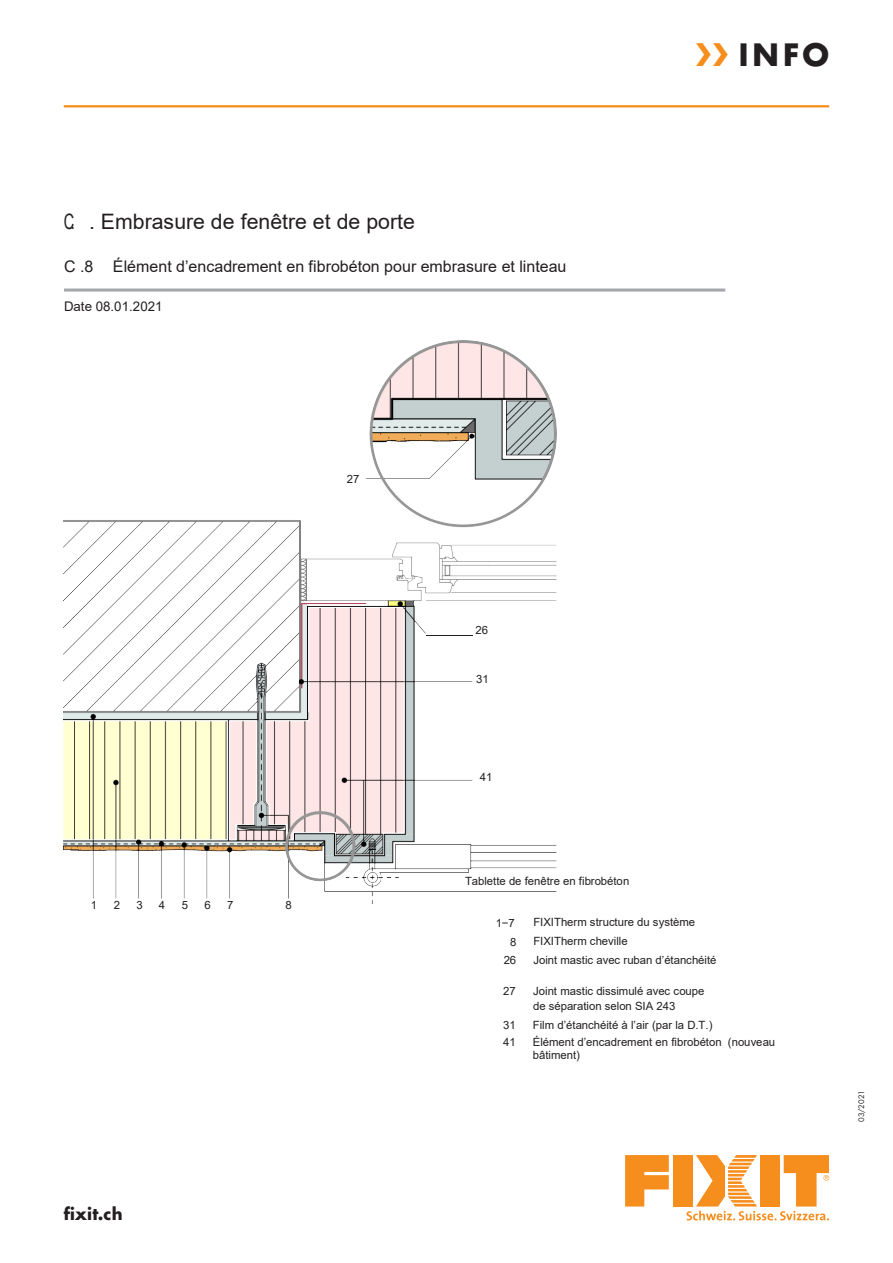
<style>
.page{position:relative;width:893px;height:1263px;background:#fff}
.page>*{position:absolute;margin:0;border:0;box-sizing:border-box;transform-origin:0 0}
.t1{font:700 30px "Futura Std";color:#231f20}
.t2{font:21.3px "Arial";color:#231f20;scale:.69 1}
.t3{font:700 16.5px "Futura Std";color:#231f20}
.t4{font:16.05px "Arial";letter-spacing:.005em;color:#231f20}
.t5{font:13.35px "Arial";color:#231f20}
.t6{font:11.4px/18.6px "Arial";letter-spacing:-.005em;color:#231f20}
.Inseratenummer{font:7.5px "Futura Std";letter-spacing:.01em;color:#231f20}
.s1{color:#f68e1e}
</style>
<div class="page">
<hr style="left:64px;top:105px;width:765px;height:2px;background:#f68e1e">
<svg style="left:625px;top:1155px;width:44px;height:51px"></svg>
<div style="left:673px;top:1155px;width:20px;height:51px;background:#f68e1e"></div>
<svg style="left:686px;top:1155px;width:143px;height:65px"></svg>
<img style="left:64px;top:341px;width:492px;height:563px">
<hr style="left:426px;top:635px;width:46px;height:1px;background:#231f20">
<hr style="left:64px;top:289px;width:661px;height:3px;background:#a5a6aa">
<p class="t2" style="left:64px;top:207px;width:511px">C. . Embrasure de fenêtre et de porte</p>
<p class="t4" style="left:64px;top:255px;width:504px">C .8 Élément d’encadrement en fibrobéton pour embrasure et linteau</p>
<p class="t5" style="left:64px;top:297px;width:100px">Date 08.01.2021</p>
<h1 class="t1" style="left:695px;top:34px;width:135px"><span class="s1">❯❯</span> INFO</h1>
<p class="t6" style="left:347px;top:469px;width:14px">27</p>
<p class="t6" style="left:91px;top:896px;width:8px">1</p>
<p class="t6" style="left:114px;top:896px;width:8px">2</p>
<p class="t6" style="left:136px;top:896px;width:8px">3</p>
<p class="t6" style="left:159px;top:896px;width:8px">4</p>
<p class="t6" style="left:182px;top:896px;width:8px">5</p>
<p class="t6" style="left:204px;top:896px;width:8px">6</p>
<p class="t6" style="left:227px;top:896px;width:8px">7</p>
<p class="t6" style="left:286px;top:896px;width:8px">8</p>
<h3 class="t3" style="left:64px;top:1203px;width:60px">fixit.ch</h3>
<p class="t6" style="left:476px;top:621px;width:14px">26</p>
<p class="t6" style="left:476px;top:669px;width:14px">31</p>
<p class="t6" style="left:480px;top:767px;width:14px">41</p>
<p class="t6" style="left:465px;top:872px;width:166px">Tablette de fenêtre en fibrobéton</p>
<p class="t6" style="left:496px;top:913px;width:22px;text-align:right">1−7<br>8<br>26</p>
<p class="t6" style="left:533px;top:913px;width:185px">FIXITherm structure du système<br>FIXITherm cheville<br>Joint mastic avec ruban d’étanchéité</p>
<p class="t6" style="left:503px;top:982px;width:14px">27</p>
<p class="t6" style="left:533px;top:984px;width:173px;line-height:14.9px">Joint mastic dissimulé avec coupe de séparation selon SIA 243</p>
<p class="t6" style="left:503px;top:1015px;width:14px">31</p>
<p class="t6" style="left:533px;top:1015px;width:181px">Film d’étanchéité à l’air (par la D.T.)</p>
<p class="t6" style="left:503px;top:1032px;width:14px">41</p>
<p class="t6" style="left:533px;top:1035px;width:244px;line-height:12.9px">Élément d’encadrement en fibrobéton (nouveau bâtiment)</p>
<p class="Inseratenummer" style="left:857px;top:1122px;width:33px;rotate:-90deg">03/2021</p>
</div>
